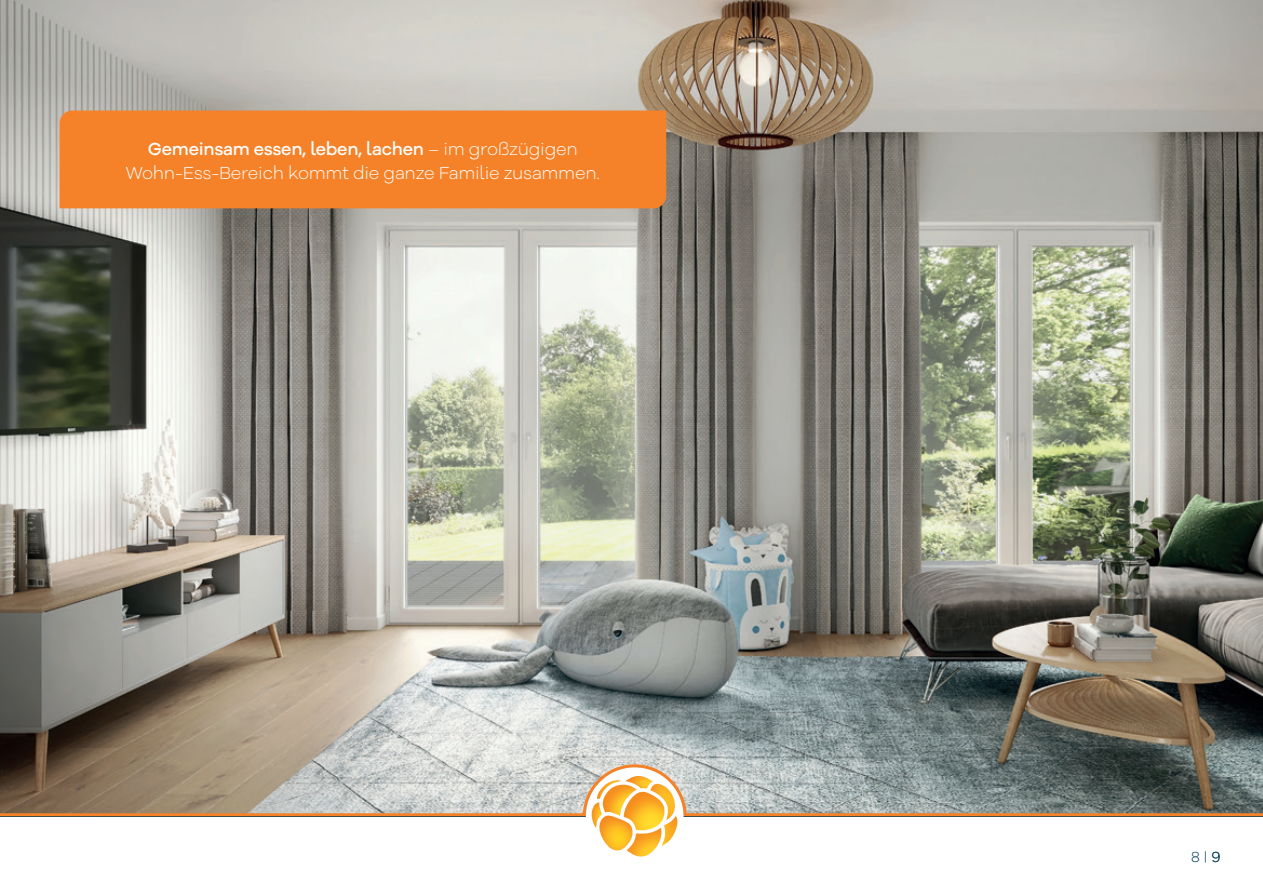
<style>
.page{position:relative;width:1263px;height:893px;background:#fff}
.page>*{position:absolute;margin:0;border:0;box-sizing:border-box;transform-origin:0 0}
.t1{font:300 18px "Galano Grotesque Alt";letter-spacing:-.015em;color:#fff}
.t2{font:500 18px "Galano Grotesque Alt";letter-spacing:-.015em;color:#fff}
.t3{font:300 15px "Galano Grotesque Alt";color:#003c56}
.s1{font-weight:300}
</style>
<div class="page">
<img style="left:0;top:0;width:1263px;height:763px">
<svg style="left:586px;top:767px;width:98px;height:98px"></svg>
<svg style="left:0;top:763px;width:1263px;height:55px;background:#a39d8e"></svg>
<div style="left:60px;top:111px;width:606px;height:97px;background:#f58229"></div>
<p class="t2" style="left:148px;top:138px;width:431px">Gemeinsam essen, leben, lachen <span class="s1">– im großzügigen</span></p>
<p class="t1" style="left:126px;top:162px;width:475px">Wohn-Ess-Bereich kommt die ganze Familie zusammen.</p>
<p class="t3" style="left:1191px;top:847px;width:31px">8 | 9</p>
</div>
